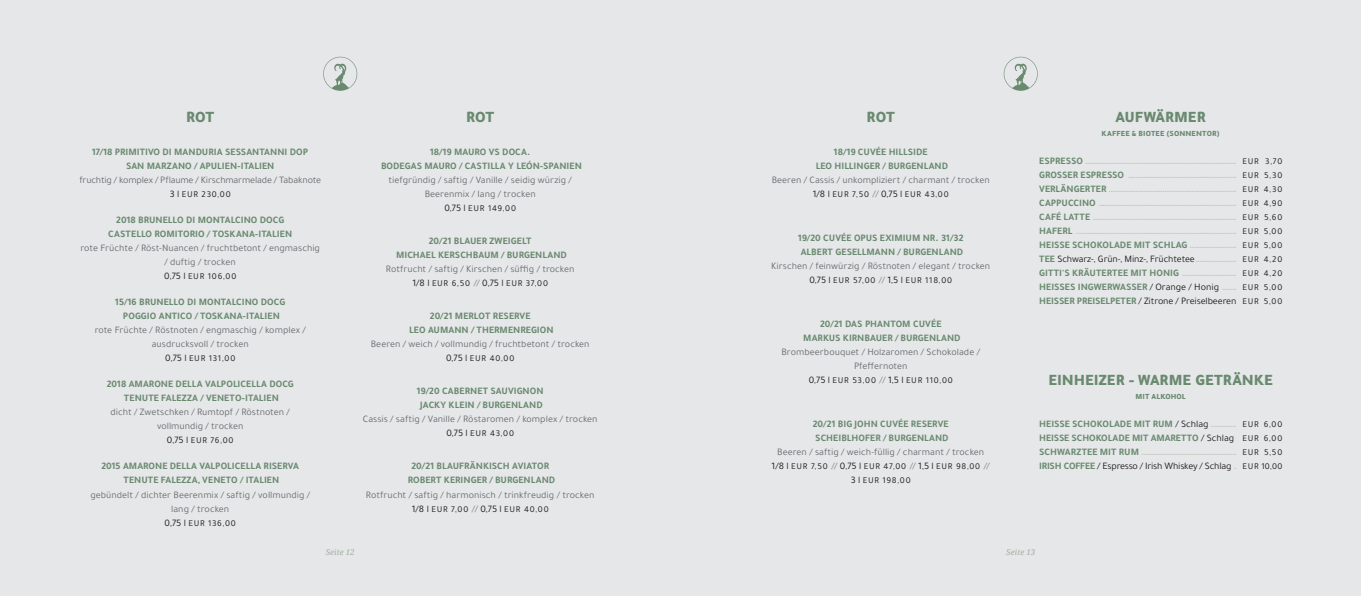
<style>
.page{position:relative;width:1361px;height:596px;background:#fff}
.page>*{position:absolute;margin:0;border:0;box-sizing:border-box;transform-origin:0 0}
.t1{font:900 16px "Tajawal";letter-spacing:-.01em;color:#6a8a70}
.t2{font:700 10px/14px "Tajawal";letter-spacing:.005em;color:#6a8a70;text-align:center}
.t3{font:10px/14px "Tajawal";color:#6c6d70;text-align:center}
.t4{font:10px "Tajawal";letter-spacing:-.02em;color:#6c6d70}
.t5{font:10px "Tajawal";letter-spacing:-.02em;color:#231f20}
.t6{font:9px/14px "Tajawal";letter-spacing:.075em;color:#231f20;text-align:center}
.t7{font:900 8px "Tajawal";letter-spacing:.01em;color:#6a8a70}
.t8{font:italic 8px "Noto Serif";letter-spacing:.015em;color:#9faf9e}
.t9{font:700 7px/14px "DIN2014";color:#bbc5ba;text-align:justify}
.s1{font-size:10px}
.s2{font-size:10px;color:#808285}
.s3{font-family:"Tajawal";font-size:10px;color:#6a8a70}
.s4{font-family:"Tajawal";font-weight:400;font-size:9px;color:#231f20}
.s5{font-family:"Tajawal";font-weight:400;font-size:10px;color:#231f20}
.s6{font-weight:400;color:#231f20}
.s7{font-family:"DIN2014";font-size:7px;color:#bbc5ba}
.s8{font-weight:400;font-size:9px;color:#231f20}
.s9{font-weight:700;color:#6a8a70}
.s10{font-family:"DIN2014";font-weight:700;font-size:7px;color:#bbc5ba}
.s11{font-size:9px}
</style>
<div class="page">
<div style="left:0;top:0;width:1361px;height:595px;background:#e6e7e9"></div>
<svg style="left:323px;top:57px;width:34px;height:34px"></svg>
<svg style="left:1003px;top:57px;width:34px;height:34px"></svg>
<h1 class="t1" style="left:186px;top:103px;width:30px">ROT</h1>
<p class="t2" style="left:92px;top:145px;width:217px">17/18 PRIMITIVO DI MANDURIA SESSANTANNI DOP<br>SAN MARZANO / APULIEN-ITALIEN</p>
<p class="t4" style="left:80px;top:173px;width:243px">fruchtig / komplex / Pflaume / Kirschmarmelade / Tabaknote</p>
<p class="t6" style="left:170px;top:187px;width:62px"><span class="s1">3 l</span> EUR 230,00</p>
<p class="t2" style="left:108px;top:213px;width:185px">2018 BRUNELLO DI MONTALCINO DOCG<br>CASTELLO ROMITORIO / TOSKANA-ITALIEN</p>
<p class="t3" style="left:80px;top:241px;width:241px">rote Früchte / Röst-Nuancen / fruchtbetont / engmaschig / duftig / trocken</p>
<p class="t6" style="left:164px;top:269px;width:74px"><span class="s1">0,75 l</span> EUR 106,00</p>
<p class="t2" style="left:115px;top:295px;width:171px">15/16 BRUNELLO DI MONTALCINO DOCG<br>POGGIO ANTICO / TOSKANA-ITALIEN</p>
<p class="t3" style="left:95px;top:323px;width:212px">rote Früchte / Röstnoten / engmaschig / komplex / ausdrucksvoll / trocken</p>
<p class="t6" style="left:165px;top:351px;width:72px"><span class="s1">0,75 l</span> EUR 131,00</p>
<p class="t2" style="left:107px;top:377px;width:188px">2018 AMARONE DELLA VALPOLICELLA DOCG<br>TENUTE FALEZZA / VENETO-ITALIEN</p>
<p class="t3" style="left:111px;top:405px;width:181px">dicht / Zwetschken / Rumtopf / Röstnoten / vollmundig / trocken</p>
<p class="t6" style="left:167px;top:433px;width:68px"><span class="s1">0,75 l</span> EUR 76,00</p>
<p class="t2" style="left:101px;top:459px;width:199px">2015 AMARONE DELLA VALPOLICELLA RISERVA<br>TENUTE FALEZZA, VENETO / ITALIEN</p>
<p class="t3" style="left:90px;top:487px;width:221px">gebündelt / dichter Beerenmix / saftig / vollmundig / lang / trocken</p>
<p class="t6" style="left:164px;top:515px;width:73px"><span class="s1">0,75 l</span> EUR 136,00</p>
<h1 class="t1" style="left:466px;top:103px;width:30px">ROT</h1>
<p class="t2" style="left:381px;top:145px;width:202px">18/19 MAURO VS DOCA.<br>BODEGAS MAURO / CASTILLA Y LEÓN-SPANIEN</p>
<p class="t3" style="left:389px;top:173px;width:185px">tiefgründig / saftig / Vanille / seidig würzig /<br>Beerenmix / lang / trocken</p>
<p class="t6" style="left:444px;top:201px;width:73px"><span class="s1">0,75 l</span> EUR 149,00</p>
<p class="t2" style="left:396px;top:234px;width:172px">20/21 BLAUER ZWEIGELT<br>MICHAEL KERSCHBAUM / BURGENLAND</p>
<p class="t3" style="left:386px;top:262px;width:190px">Rotfrucht / saftig / Kirschen / süffig / trocken</p>
<p class="t6" style="left:412px;top:276px;width:137px"><span class="s1">1/8 l</span> EUR 6,50 <span class="s2">//</span> <span class="s1">0,75 l</span> EUR 37,00</p>
<p class="t2" style="left:409px;top:309px;width:146px">20/21 MERLOT RESERVE<br>LEO AUMANN / THERMENREGION</p>
<p class="t3" style="left:371px;top:337px;width:220px">Beeren / weich / vollmundig / fruchtbetont / trocken</p>
<p class="t6" style="left:446px;top:351px;width:70px"><span class="s1">0,75 l</span> EUR 40,00</p>
<p class="t2" style="left:417px;top:384px;width:128px">19/20 CABERNET SAUVIGNON<br>JACKY KLEIN / BURGENLAND</p>
<p class="t3" style="left:363px;top:412px;width:236px">Cassis / saftig / Vanille / Röstaromen / komplex / trocken</p>
<p class="t6" style="left:446px;top:426px;width:69px"><span class="s1">0,75 l</span> EUR 43,00</p>
<p class="t2" style="left:408px;top:459px;width:149px">20/21 BLAUFRÄNKISCH AVIATOR<br>ROBERT KERINGER / BURGENLAND</p>
<p class="t3" style="left:366px;top:487px;width:230px">Rotfrucht / saftig / harmonisch / trinkfreudig / trocken</p>
<p class="t6" style="left:412px;top:501px;width:138px"><span class="s1">1/8 l</span> EUR 7,00 <span class="s2">//</span> <span class="s1">0,75 l</span> EUR 40,00</p>
<h1 class="t1" style="left:866px;top:103px;width:30px">ROT</h1>
<p class="t2" style="left:816px;top:145px;width:134px">18/19 CUVÉE HILLSIDE<br>LEO HILLINGER / BURGENLAND</p>
<p class="t3" style="left:772px;top:173px;width:220px">Beeren / Cassis / unkompliziert / charmant / trocken</p>
<p class="t6" style="left:813px;top:187px;width:137px"><span class="s1">1/8 l</span> EUR 7,50 <span class="s2">//</span> <span class="s1">0,75 l</span> EUR 43,00</p>
<p class="t2" style="left:798px;top:231px;width:167px;text-align:left">19/20 CUVÉE OPUS EXIMIUM NR. 31/32<br>ALBERT GESELLMANN / BURGENLAND</p>
<p class="t3" style="left:771px;top:259px;width:221px">Kirschen / feinwürzig / Röstnoten / elegant / trocken</p>
<p class="t6" style="left:809px;top:273px;width:144px"><span class="s1">0,75 l</span> EUR 57,00 <span class="s2">//</span> <span class="s1">1,5 l</span> EUR 118,00</p>
<p class="t2" style="left:803px;top:317px;width:159px">20/21 DAS PHANTOM CUVÉE<br>MARKUS KIRNBAUER / BURGENLAND</p>
<p class="t3" style="left:781px;top:345px;width:200px">Brombeerbouquet / Holzaromen / Schokolade /<br>Pfeffernoten</p>
<p class="t6" style="left:808px;top:373px;width:146px"><span class="s1">0,75 l</span> EUR 53,00 <span class="s2">//</span> <span class="s1">1,5 l</span> EUR 110,00</p>
<p class="t2" style="left:813px;top:417px;width:137px;text-align:left">20/21 BIG JOHN CUVÉE RESERVE<br>SCHEIBLHOFER / BURGENLAND</p>
<p class="t3" style="left:777px;top:445px;width:208px">Beeren / saftig / weich-füllig / charmant / trocken</p>
<p class="t6" style="left:771px;top:459px;width:220px"><span class="s1">1/8 l</span> EUR 7,50 <span class="s2">//</span> <span class="s1">0,75 l</span> EUR 47,00 <span class="s2">//</span> <span class="s1">1,5 l</span> EUR 98,00 <span class="s2">//<br></span><span class="s1">3 l</span> EUR 198,00</p>
<h1 class="t1" style="left:1115px;top:103px;width:92px">AUFWÄRMER</h1>
<p class="t7" style="left:1101px;top:126px;width:120px">KAFFEE &amp; BIOTEE (SONNENTOR)</p>
<p class="t9" style="left:1039px;top:154px;width:245px"><span class="s3">ESPRESSO</span> .............................................................................. <span class="s4">EUR 3,70<br></span><span class="s3">GROSSER ESPRESSO</span> ........................................................ <span class="s4">EUR 5,30<br></span><span class="s3">VERLÄNGERTER</span> .................................................................. <span class="s4">EUR 4,30<br></span><span class="s3">CAPPUCCINO</span> ....................................................................... <span class="s4">EUR 4,90<br></span><span class="s3">CAFÉ LATTE</span> .......................................................................... <span class="s4">EUR 5,60<br></span><span class="s3">HAFERL</span> ................................................................................... <span class="s4">EUR 5,00</span></p>
<p class="t9" style="left:1039px;top:238px;width:245px"><span class="s3">HEISSE SCHOKOLADE MIT SCHLAG</span> ........................ <span class="s4">EUR 5,00<br></span><span class="s3">TEE</span> <span class="s5">Schwarz-, Grün-, Minz-, Früchtetee</span>..................... <span class="s4">EUR 4,20</span></p>
<p class="t9" style="left:1039px;top:266px;width:245px"><span class="s3">GITTI'S KRÄUTERTEE MIT HONIG</span> ............................ <span class="s4">EUR 4,20</span></p>
<p class="t2" style="left:1039px;top:280px;width:245px;text-align:left">HEISSES INGWERWASSER <span class="s6">/ Orange / Honig</span> <span class="s7">.......</span> <span class="s8">EUR 5,00<br></span>HEISSER PREISELPETER <span class="s6">/ Zitrone / Preiselbeeren</span> <span class="s8">EUR 5,00</span></p>
<h1 class="t1" style="left:1048px;top:366px;width:226px">EINHEIZER - WARME GETRÄNKE</h1>
<p class="t7" style="left:1135px;top:389px;width:52px">MIT ALKOHOL</p>
<p class="t2" style="left:1039px;top:417px;width:245px;text-align:left">HEISSE SCHOKOLADE MIT RUM <span class="s6">/ Schlag</span> <span class="s7">.............</span> <span class="s8">EUR 6,00<br></span>HEISSE SCHOKOLADE MIT AMARETTO <span class="s6">/ Schlag</span> <span class="s8">EUR 6,00</span></p>
<p class="t9" style="left:1039px;top:445px;width:245px"><span class="s3">SCHWARZTEE MIT RUM</span> ................................................. <span class="s4">EUR 5,50</span></p>
<p class="t5" style="left:1039px;top:459px;width:245px"><span class="s9">IRISH COFFEE</span> / Espresso / Irish Whiskey / Schlag <span class="s10">.</span> <span class="s11">EUR 10,00</span></p>
<p class="t8" style="left:326px;top:546px;width:30px">Seite 12</p>
<p class="t8" style="left:1006px;top:546px;width:30px">Seite 13</p>
</div>
